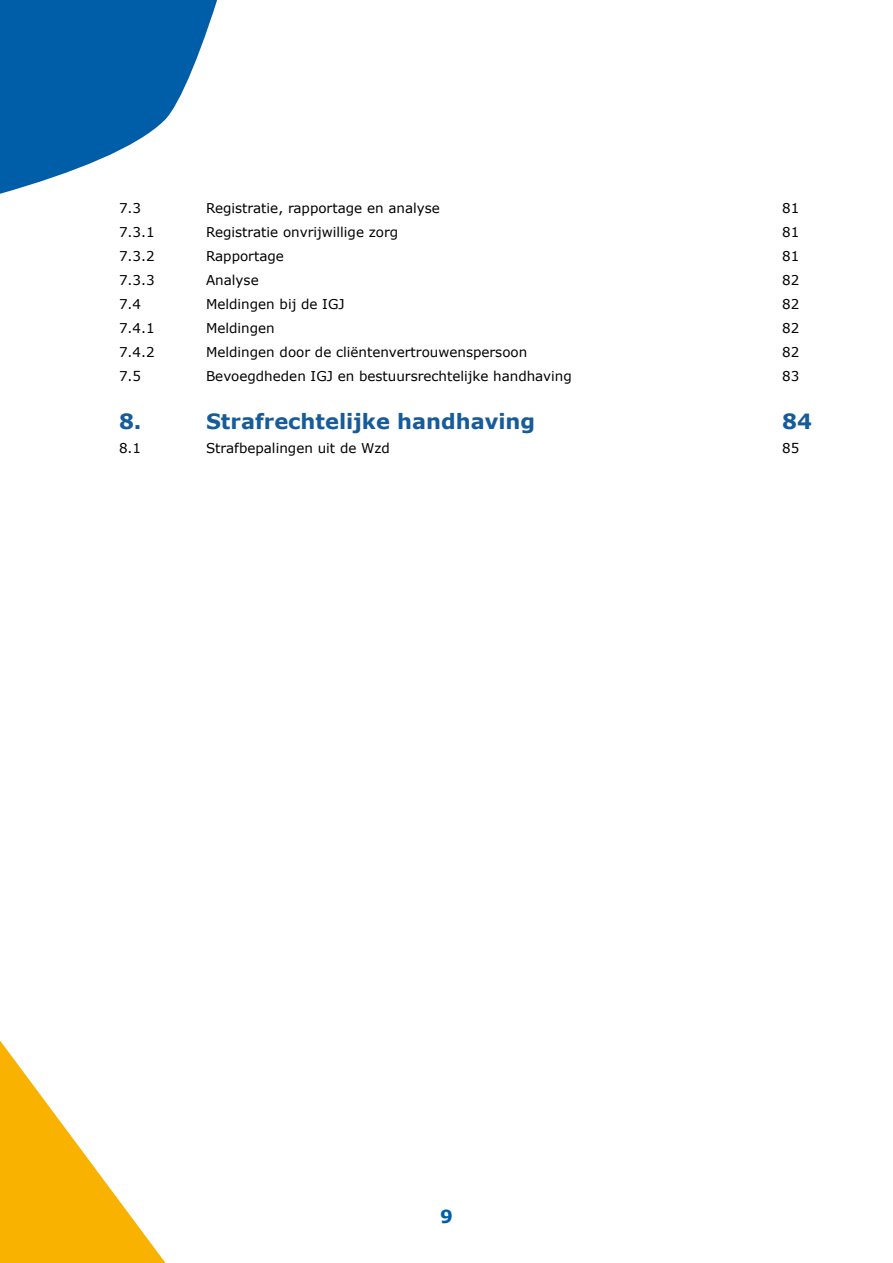
<style>
.page{position:relative;width:893px;height:1263px;background:#fff}
.page>*{position:absolute;margin:0;border:0;box-sizing:border-box;transform-origin:0 0}
.t1{font:700 21px "Verdana";color:#165b9a}
.t2{font:700 18px "Verdana";color:#005ea8}
.t3{font:13.5px "Verdana";color:#000}
</style>
<div class="page">
<svg style="left:0;top:1040px;width:166px;height:223px"></svg>
<svg style="left:0;top:0;width:217px;height:194px;fill:#005ea8"></svg>
<p class="t3" style="left:119px;top:200px;width:24px">7.3</p>
<p class="t3" style="left:206px;top:200px;width:235px">Registratie, rapportage en analyse</p>
<p class="t3" style="left:782px;top:200px;width:19px">81</p>
<p class="t3" style="left:119px;top:224px;width:37px">7.3.1</p>
<p class="t3" style="left:206px;top:224px;width:194px">Registratie onvrijwillige zorg</p>
<p class="t3" style="left:782px;top:224px;width:19px">81</p>
<p class="t3" style="left:119px;top:248px;width:37px">7.3.2</p>
<p class="t3" style="left:206px;top:248px;width:79px">Rapportage</p>
<p class="t3" style="left:782px;top:248px;width:19px">81</p>
<p class="t3" style="left:119px;top:272px;width:37px">7.3.3</p>
<p class="t3" style="left:206px;top:272px;width:54px">Analyse</p>
<p class="t3" style="left:782px;top:272px;width:19px">82</p>
<p class="t3" style="left:119px;top:296px;width:24px">7.4</p>
<p class="t3" style="left:206px;top:296px;width:140px">Meldingen bij de IGJ</p>
<p class="t3" style="left:782px;top:296px;width:19px">82</p>
<p class="t3" style="left:119px;top:320px;width:37px">7.4.1</p>
<p class="t3" style="left:206px;top:320px;width:70px">Meldingen</p>
<p class="t3" style="left:782px;top:320px;width:19px">82</p>
<p class="t3" style="left:119px;top:344px;width:37px">7.4.2</p>
<p class="t3" style="left:206px;top:344px;width:323px">Meldingen door de cliëntenvertrouwenspersoon</p>
<p class="t3" style="left:782px;top:344px;width:19px">82</p>
<p class="t3" style="left:119px;top:368px;width:24px">7.5</p>
<p class="t3" style="left:206px;top:368px;width:367px">Bevoegdheden IGJ en bestuursrechtelijke handhaving</p>
<p class="t3" style="left:782px;top:368px;width:19px">83</p>
<h1 class="t1" style="left:119px;top:408px;width:24px">8.</h1>
<h1 class="t1" style="left:206px;top:408px;width:331px">Strafrechtelijke handhaving</h1>
<h1 class="t1" style="left:782px;top:408px;width:31px">84</h1>
<p class="t3" style="left:119px;top:440px;width:24px">8.1</p>
<p class="t3" style="left:206px;top:440px;width:185px">Strafbepalingen uit de Wzd</p>
<p class="t3" style="left:782px;top:440px;width:19px">85</p>
<h2 class="t2" style="left:440px;top:1204px;width:14px">9</h2>
</div>
